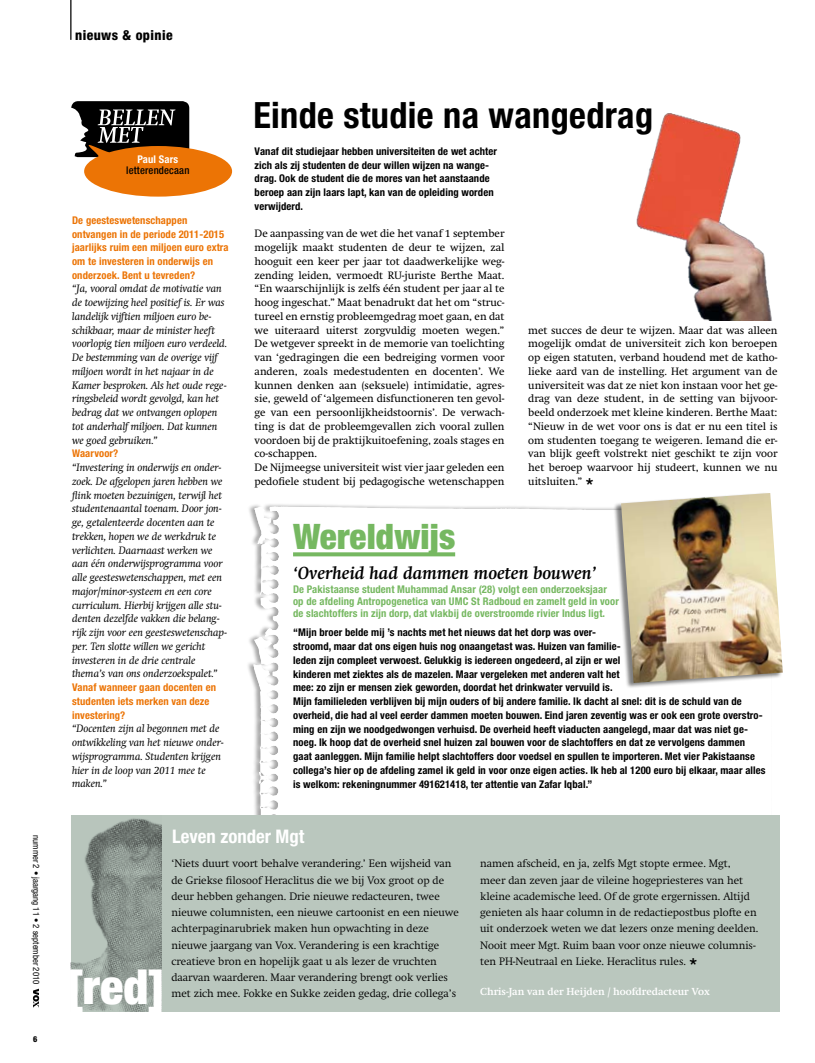
<style>
.page{position:relative;width:815px;height:1063px;background:#fff}
.page>*{position:absolute;margin:0;border:0;box-sizing:border-box;transform-origin:0 0}
.t1{font:900 condensed 48.25px "Helvetica Neue";color:#fff}
.t2{font:700 condensed 36.25px "Helvetica Neue";letter-spacing:.01em;color:#000}
.t3{font:900 condensed 35.12px "Helvetica Neue";letter-spacing:.005em;color:#76b861}
.t4{font:700 condensed 18.75px "Helvetica Neue";color:#fff}
.t5{font:italic 700 17.5px "Swift";color:#000}
.t6{font:800 condensed 13.75px "Helvetica Neue";letter-spacing:.03em;color:#000}
.t7{font:10.62px/13.8px "Swift";color:#000}
.t8{font:italic 10.62px/13.8px "Swift";color:#000}
.t9{font:700 condensed 10.62px/13.8px "Helvetica Neue";letter-spacing:.01em;color:#000}
.t10{font:300 10.62px/16.2px "Swift";color:#000}
.t11{font:700 condensed 10.62px/11.9px "Helvetica Neue";letter-spacing:.01em;color:#76b861}
.t12{font:500 condensed 10.62px/11.2px "Helvetica Neue";letter-spacing:.015em;color:#000;text-align:center}
.t13{font:700 10px "Swift";color:#fff}
.t14{font:condensed 8.75px "Helvetica Neue";color:#000}
.t15{font:800 condensed 8.12px "Helvetica Neue";color:#000}
.s1{font-weight:700;color:#fff}
.s2{font-family:"Helvetica Neue";font-weight:700;font-style:normal;font-stretch:condensed;color:#ec7405}
</style>
<div class="page">
<svg style="left:33px;top:989px;width:6px;height:19px"></svg>
<svg style="left:253px;top:507px;width:360px;height:308px"></svg>
<svg style="left:254px;top:507px;width:32px;height:37px"></svg>
<hr style="left:70px;top:0;width:1px;height:40px;background:#000">
<svg style="left:71px;top:101px;width:161px;height:96px"></svg>
<svg style="left:293px;top:552px;width:162px;height:4px"></svg>
<div style="left:613px;top:491px;width:168px;height:197px;background:#000;opacity:.5"></div>
<img style="left:621px;top:493px;width:162px;height:190px">
<img style="left:636px;top:113px;width:136px;height:207px">
<div style="left:71px;top:815px;width:709px;height:197px;background:#bac7be"></div>
<img style="left:71px;top:818px;width:91px;height:194px">
<p class="t14" style="left:41px;top:835px;width:151px;rotate:90deg">nummer 2 • jaargang 11 • 2 september 2010</p>
<p class="t15" style="left:33px;top:1034px;width:6px">6</p>
<p class="t6" style="left:75px;top:27px;width:99px">nieuws &amp; opinie</p>
<p class="t12" style="left:126px;top:154px;width:65px"><span class="s1">Paul Sars </span>letterendecaan</p>
<p class="t8" style="left:72px;top:214px;width:158px"><span class="s2">De geesteswetenschappen ontvangen in de periode 2011-2015 jaarlijks ruim een miljoen euro extra om te investeren in onderwijs en onderzoek. Bent u tevreden?<br></span>“Ja, vooral omdat de motivatie van de toewijzing heel positief is. Er was landelijk vijftien miljoen euro be&shy;schikbaar, maar de minister heeft voorlopig tien miljoen euro verdeeld.<br>De bestemming van de overige vijf miljoen wordt in het najaar in de<br>Kamer besproken. Als het oude rege&shy;ringsbeleid wordt gevolgd, kan het bedrag dat we ontvangen oplopen tot anderhalf miljoen. Dat kunnen we goed gebruiken.”<br><span class="s2">Waarvoor?<br></span>“Investering in onderwijs en onder&shy;zoek. De afgelopen jaren hebben we flink moeten bezuinigen, terwijl het studentenaantal toenam. Door jon&shy;ge, getalenteerde docenten aan te trekken, hopen we de werkdruk te verlichten. Daarnaast werken we aan één onderwijsprogramma voor alle geesteswetenschappen, met een major/minor-systeem en een core curriculum. Hierbij krijgen alle stu&shy;denten dezelfde vakken die belang&shy;rijk zijn voor een geesteswetenschap&shy;per. Ten slotte willen we gericht investeren in de drie centrale thema’s van ons onderzoekspalet.”<br><span class="s2">Vanaf wanneer gaan docenten en studenten iets merken van deze investering?<br></span>“Docenten zijn al begonnen met de ontwikkeling van het nieuwe onder&shy;wijsprogramma. Studenten krijgen hier in de loop van 2011 mee te maken.”</p>
<p class="t2" style="left:253px;top:93px;width:401px">Einde studie na wangedrag</p>
<p class="t9" style="left:255px;top:144px;width:244px">Vanaf dit studiejaar hebben universiteiten de wet achter zich als zij studenten de deur willen wijzen na wange&shy;drag. Ook de student die de mores van het aanstaande beroep aan zijn laars lapt, kan van de opleiding worden verwijderd.</p>
<p class="t7" style="left:255px;top:227px;width:251px">De aanpassing van de wet die het vanaf 1 september mogelijk maakt studenten de deur te wijzen, zal hooguit een keer per jaar tot daadwerkelijke weg&shy;zending leiden, vermoedt RU-juriste Berthe Maat. “En waarschijnlijk is zelfs één student per jaar al te hoog ingeschat.” Maat benadrukt dat het om “struc&shy;tureel en ernstig probleemgedrag moet gaan, en dat we uiteraard uiterst zorgvuldig moeten wegen.” De wetgever spreekt in de memorie van toelichting van ‘gedragingen die een bedreiging vormen voor anderen, zoals medestudenten en docenten’. We kunnen denken aan (seksuele) intimidatie, agres&shy;sie, geweld of ‘algemeen disfunctioneren ten gevol&shy;ge van een persoonlijkheidstoornis’. De verwach&shy;ting is dat de probleemgevallen zich vooral zullen voordoen bij de praktijkuitoefening, zoals stages en co-schappen.<br>De Nijmeegse universiteit wist vier jaar geleden een pedofiele student bij pedagogische wetenschappen</p>
<p class="t7" style="left:528px;top:323px;width:251px;text-align:justify">met succes de deur te wijzen. Maar dat was alleen mogelijk omdat de universiteit zich kon beroepen op eigen statuten, verband houdend met de katho&shy;lieke aard van de instelling. Het argument van de universiteit was dat ze niet kon instaan voor het ge&shy;drag van deze student, in de setting van bijvoor&shy;beeld onderzoek met kleine kinderen. Berthe Maat: “Nieuw in de wet voor ons is dat er nu een titel is om studenten toegang te weigeren. Iemand die er&shy;van blijk geeft volstrekt niet geschikt te zijn voor het beroep waarvoor hij studeert, kunnen we nu uitsluiten.” ➢</p>
<p class="t3" style="left:293px;top:515px;width:164px">Wereldwijs</p>
<p class="t5" style="left:293px;top:562px;width:305px">‘Overheid had dammen moeten bouwen’</p>
<p class="t11" style="left:293px;top:583px;width:327px">De Pakistaanse student Muhammad Ansar (28) volgt een onderzoeksjaar op de afdeling Antropogenetica van UMC St Radboud en zamelt geld in voor de slachtoffers in zijn dorp, dat vlakbij de overstroomde rivier Indus ligt.</p>
<p class="t9" style="left:293px;top:625px;width:474px">“Mijn broer belde mij ’s nachts met het nieuws dat het dorp was over-<br>stroomd, maar dat ons eigen huis nog onaangetast was. Huizen van familie-<br>leden zijn compleet verwoest. Gelukkig is iedereen ongedeerd, al zijn er wel<br>kinderen met ziektes als de mazelen. Maar vergeleken met anderen valt het<br>mee: zo zijn er mensen ziek geworden, doordat het drinkwater vervuild is.<br>Mijn familieleden verblijven bij mijn ouders of bij andere familie. Ik dacht al snel: dit is de schuld van de overheid, die had al veel eerder dammen moeten bouwen. Eind jaren zeventig was er ook een grote overstro&shy;ming en zijn we noodgedwongen verhuisd. De overheid heeft viaducten aangelegd, maar dat was niet ge&shy;noeg. Ik hoop dat de overheid snel huizen zal bouwen voor de slachtoffers en dat ze vervolgens dammen gaat aanleggen. Mijn familie helpt slachtoffers door voedsel en spullen te importeren. Met vier Pakistaanse collega’s hier op de afdeling zamel ik geld in voor onze eigen acties. Ik heb al 1200 euro bij elkaar, maar alles is welkom: rekeningnummer 491621418, ter attentie van Zafar Iqbal.”</p>
<p class="t1" style="left:67px;top:957px;width:98px">[red]</p>
<p class="t4" style="left:172px;top:825px;width:134px">Leven zonder Mgt</p>
<p class="t10" style="left:171px;top:856px;width:289px">‘Niets duurt voort behalve verandering.’ Een wijsheid van de Griekse filosoof Heraclitus die we bij Vox groot op de deur hebben gehangen. Drie nieuwe redacteuren, twee nieuwe columnisten, een nieuwe cartoonist en een nieuwe achterpaginarubriek maken hun opwachting in deze nieuwe jaargang van Vox. Verandering is een krachtige creatieve bron en hopelijk gaat u als lezer de vruchten daarvan waarderen. Maar verandering brengt ook verlies met zich mee. Fokke en Sukke zeiden gedag, drie collega’s</p>
<p class="t10" style="left:480px;top:856px;width:280px">namen afscheid, en ja, zelfs Mgt stopte ermee. Mgt, meer dan zeven jaar de vileine hogepriesteres van het kleine academische leed. Of de grote ergernissen. Altijd genieten als haar column in de redactiepostbus plofte en uit onderzoek weten we dat lezers onze mening deelden.<br>Nooit meer Mgt. Ruim baan voor onze nieuwe columnis&shy;ten PH-Neutraal en Lieke. Heraclitus rules. ➢</p>
<p class="t13" style="left:480px;top:986px;width:231px">Chris-Jan van der Heijden / hoofdredacteur Vox</p>
</div>
